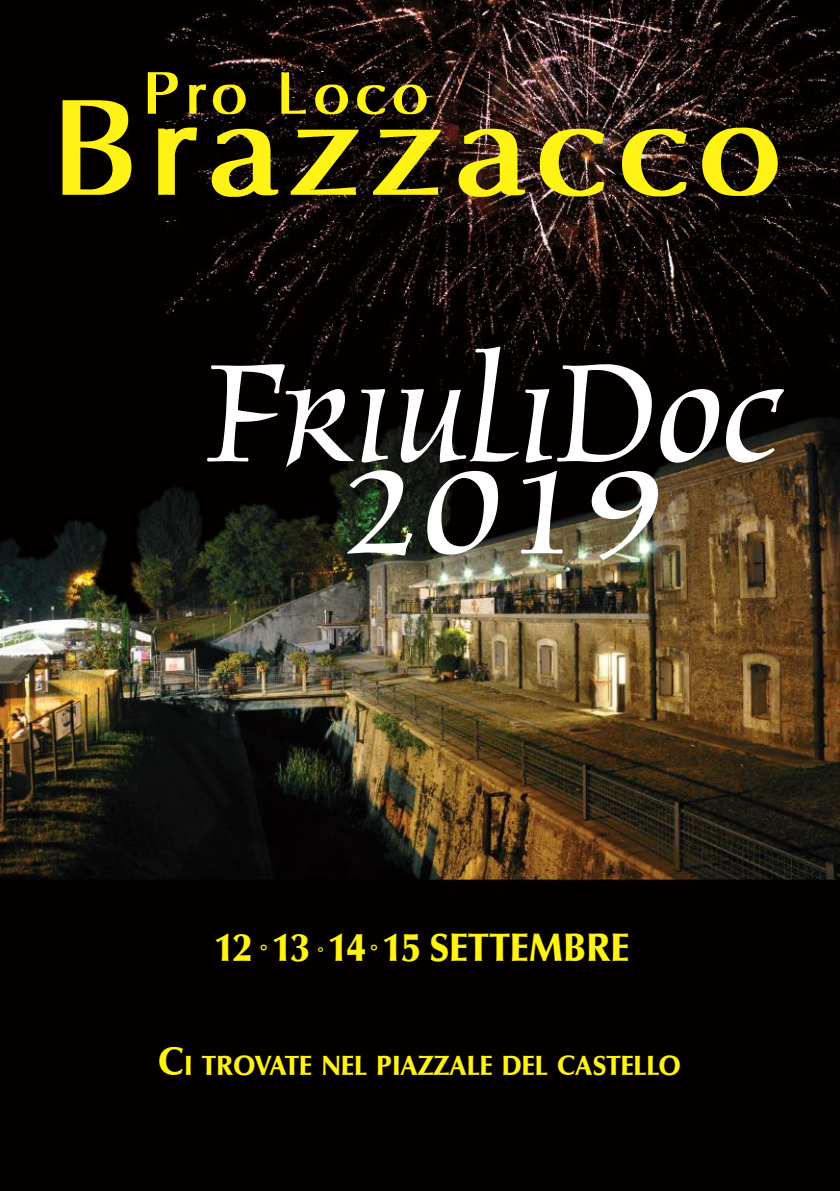
<style>
.page{position:relative;width:840px;height:1191px;background:#fff}
.page>*{position:absolute;margin:0;border:0;box-sizing:border-box;transform-origin:0 0}
.t1{font:160px "Oxford";letter-spacing:-.005em;color:#fff;scale:1.12 1}
.t2{font:700 138px "Optima";letter-spacing:.04em;color:#fff315}
.t3{font:136px "Oxford";color:#fff;scale:1.27 1}
.t4{font:700 60px "Optima";letter-spacing:.07em;color:#fff315}
.t5{font:900 40px "Optima";letter-spacing:-.005em;color:#fff315;scale:.93 1}
.t6{font:900 28px "Optima";letter-spacing:-.005em;color:#fff315;scale:.93 1}
.t7{font:900 16px "Optima";color:#fff315}
.s1{font-size:20px}
.s2{font-size:40px}
</style>
<div class="page">
<img style="left:0;top:0;width:839px;height:1191px">
<h3 class="t4" style="left:143px;top:57px;width:287px">Pro Loco</h3>
<h2 class="t2" style="left:49px;top:63px;width:735px">Brazzacco</h2>
<h1 class="t1" style="left:208px;top:329px;width:513px">FriuliDoc</h1>
<h3 class="t3" style="left:342px;top:441px;width:253px">2019</h3>
<h3 class="t5" style="left:215px;top:924px;width:103px">12 <span class="s1">°</span>13</h3>
<h3 class="t5" style="left:328px;top:924px;width:325px">14 <span class="s1">°</span> 15 SETTEMBRE</h3>
<p class="t7" style="left:317px;top:943px;width:8px">°</p>
<p class="t6" style="left:157px;top:1048px;width:564px"><span class="s2">C</span>I TROVATE NEL PIAZZALE DEL CASTELLO</p>
</div>
